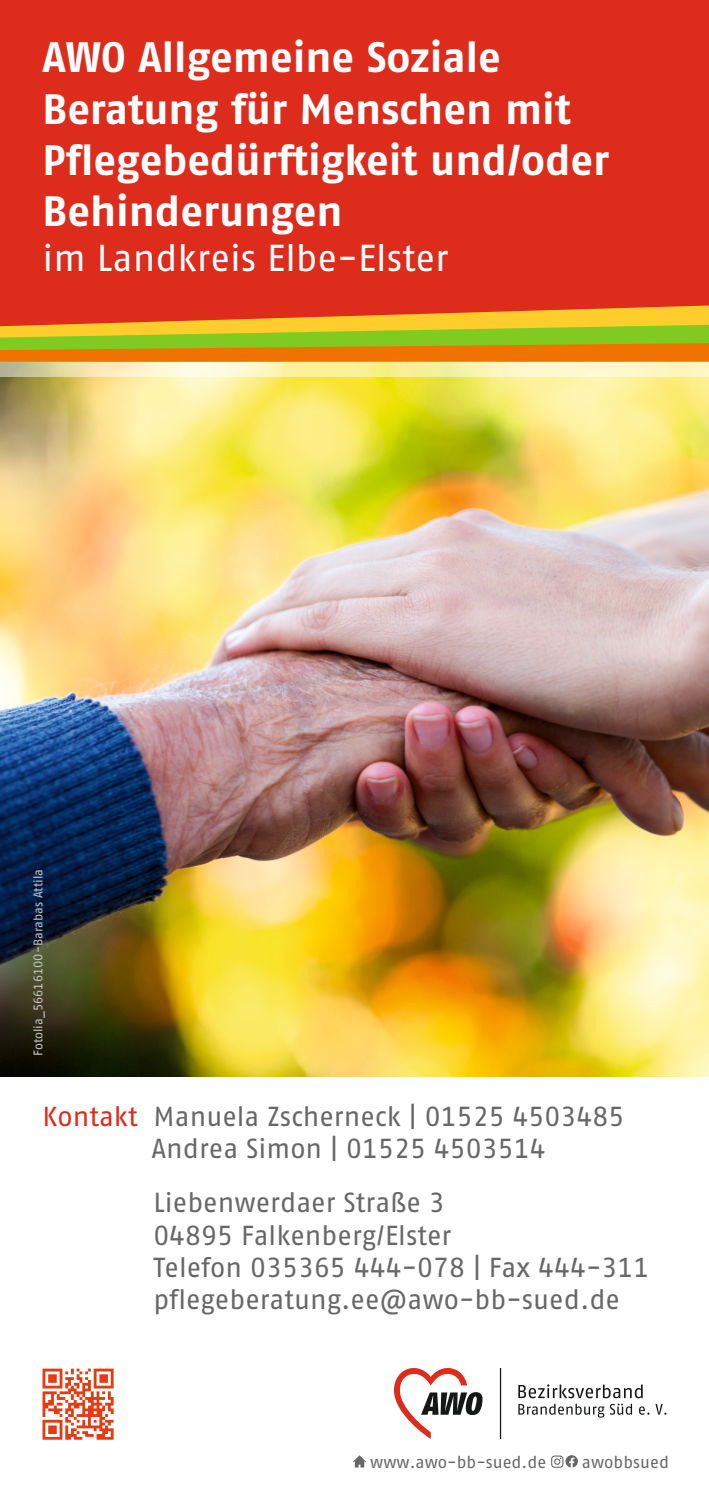
<style>
.page{position:relative;width:709px;height:1503px;background:#fff}
.page>*{position:absolute;margin:0;border:0;box-sizing:border-box;transform-origin:0 0}
.t1{font:700 42.5px/51.2px "AWO Fago Office";color:#fff}
.t2{font:37.5px "AWO Fago Office";color:#fff}
.t3{font:27.5px/32.2px "AWO Fago Office";color:#676767}
.t4{font:17px "AWO Fago Office";color:#676767}
.t5{font:12.5px "AWO Fago Office";color:#c4c4c5}
.s1{color:#dd2b1c}
</style>
<div class="page">
<img style="left:0;top:376px;width:709px;height:700px">
<div style="left:0;top:0;width:709px;height:361px;background:#dd2b1c"></div>
<div style="left:0;top:351px;width:709px;height:25px;background:#fff;opacity:.5"></div>
<svg style="left:0;top:305px;width:709px;height:56px"></svg>
<svg style="left:43px;top:1368px;width:71px;height:71px"></svg>
<svg style="left:353px;top:1455px;width:13px;height:12px"></svg>
<svg style="left:551px;top:1455px;width:27px;height:12px"></svg>
<hr style="left:500px;top:1367px;width:1px;height:71px;background:#151616">
<svg style="left:655px;top:1404px;width:11px;height:10px"></svg>
<svg style="left:394px;top:1368px;width:88px;height:70px"></svg>
<svg style="left:518px;top:1384px;width:131px;height:33px"></svg>
<h1 class="t1" style="left:43px;top:34px;width:568px">AWO Allgemeine Soziale<br>Beratung für Menschen mit<br>Pflegebedürftigkeit und/oder<br>Behinderungen</h1>
<h2 class="t2" style="left:43px;top:245px;width:407px">im Landkreis Elbe-Elster</h2>
<p class="t5" style="left:34px;top:1056px;width:189px;rotate:-90deg">Fotolia_56616100-Barabas Attila</p>
<p class="t3" style="left:151px;top:1103px;width:474px;text-indent:-109px"><span class="s1">Kontakt</span> Manuela Zscherneck | 01525 4503485<br>Andrea Simon | 01525 4503514</p>
<p class="t3" style="left:153px;top:1189px;width:497px">Liebenwerdaer Straße 3<br>04895 Falkenberg/Elster<br>Telefon 035365 444-078 | Fax 444-311 pflegeberatung.ee@awo-bb-sued.de</p>
<p class="t4" style="left:370px;top:1455px;width:177px">www.awo-bb-sued.de</p>
<p class="t4" style="left:582px;top:1455px;width:89px">awobbsued</p>
</div>
